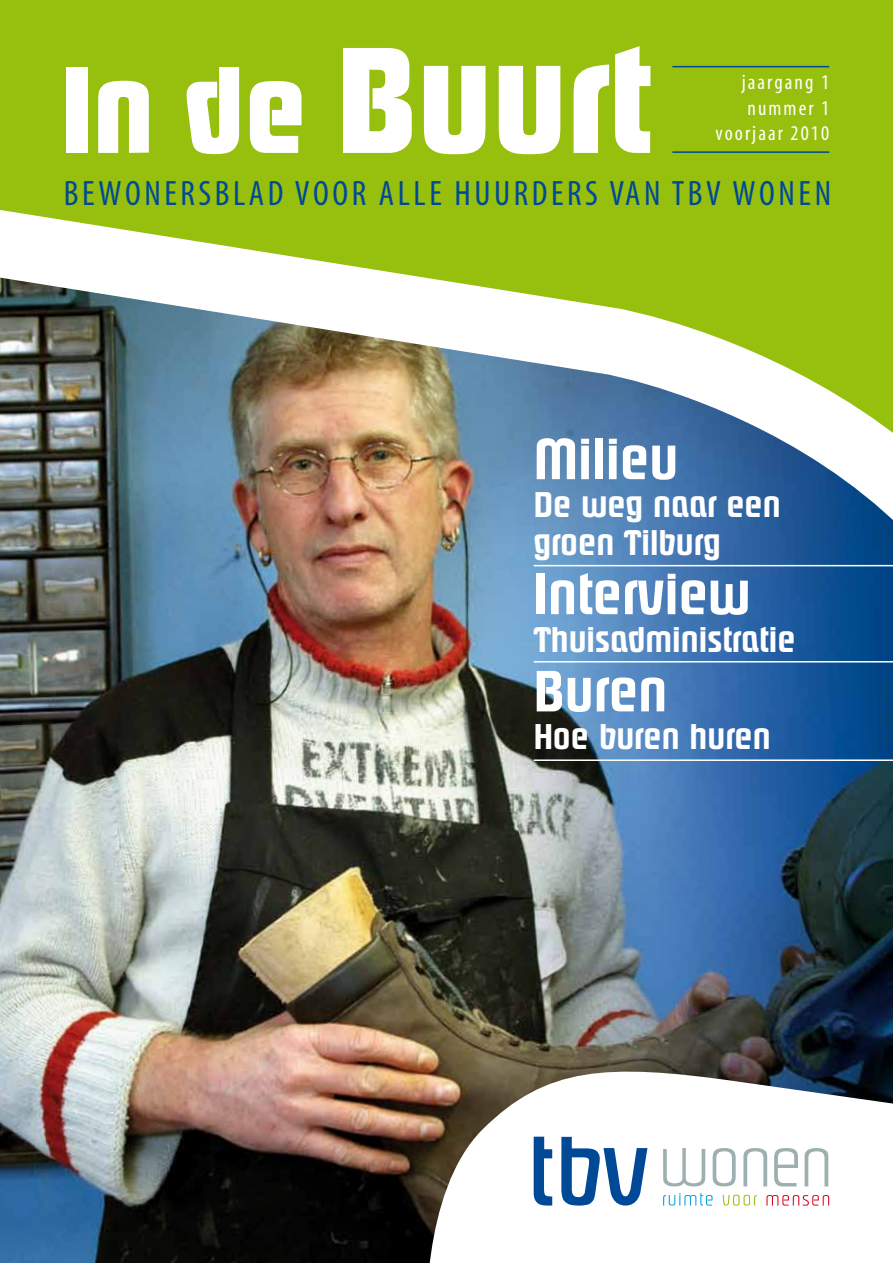
<style>
.page{position:relative;width:893px;height:1263px;background:#fff}
.page>*{position:absolute;margin:0;border:0;box-sizing:border-box;transform-origin:0 0}
.t1{font:700 145.5px "Pasadena";color:#fff}
.t2{font:600 56.1px "Pasadena";color:#fff}
.t3{font:35.4px "Myriad MM 400 300";letter-spacing:-.06em;color:#004997}
.t4{font:600 34.5px/37.8px "Pasadena";color:#fff}
.t5{font:21px/25.5px "Myriad MM 400 300";letter-spacing:-.03em;color:#fff;text-align:right}
.s1{font-size:119.1px}
</style>
<div class="page">
<img style="left:0;top:10px;width:893px;height:1253px">
<img style="left:202px;top:1062px;width:691px;height:201px">
<svg style="left:663px;top:1193px;width:49px;height:12px"></svg>
<svg style="left:723px;top:1195px;width:34px;height:10px"></svg>
<svg style="left:766px;top:1195px;width:63px;height:10px"></svg>
<svg style="left:663px;top:1148px;width:42px;height:38px"></svg>
<svg style="left:713px;top:1148px;width:23px;height:38px"></svg>
<svg style="left:743px;top:1148px;width:24px;height:38px"></svg>
<svg style="left:774px;top:1148px;width:24px;height:38px"></svg>
<svg style="left:805px;top:1148px;width:23px;height:38px"></svg>
<svg style="left:534px;top:1137px;width:18px;height:69px"></svg>
<svg style="left:561px;top:1137px;width:86px;height:68px"></svg>
<hr style="left:534px;top:565px;width:359px;height:1px;background:#fff">
<hr style="left:534px;top:661px;width:359px;height:1px;background:#fff">
<hr style="left:534px;top:759px;width:359px;height:2px;background:#fff">
<hr style="left:672px;top:66px;width:157px;height:1px;background:#004997">
<hr style="left:672px;top:151px;width:157px;height:2px;background:#004997">
<h1 class="t1" style="left:61px;top:17px;width:592px"><span class="s1">In de</span> Buurt</h1>
<p class="t5" style="left:715px;top:71px;width:118px">JAARGANG 1<br>NUMMER 1<br>VOORJAAR 2010</p>
<p class="t3" style="left:64px;top:176px;width:776px">BEWONERSBLAD VOOR ALLE HUURDERS VAN TBV WONEN</p>
<h2 class="t2" style="left:534px;top:427px;width:146px">Milieu</h2>
<p class="t4" style="left:534px;top:486px;width:248px">De weg naar een groen Tilburg</p>
<h2 class="t2" style="left:534px;top:562px;width:219px">Interview</h2>
<p class="t4" style="left:534px;top:621px;width:263px">Thuisadministratie</p>
<h2 class="t2" style="left:534px;top:660px;width:135px">Buren</h2>
<p class="t4" style="left:534px;top:718px;width:238px">Hoe buren huren</p>
</div>
